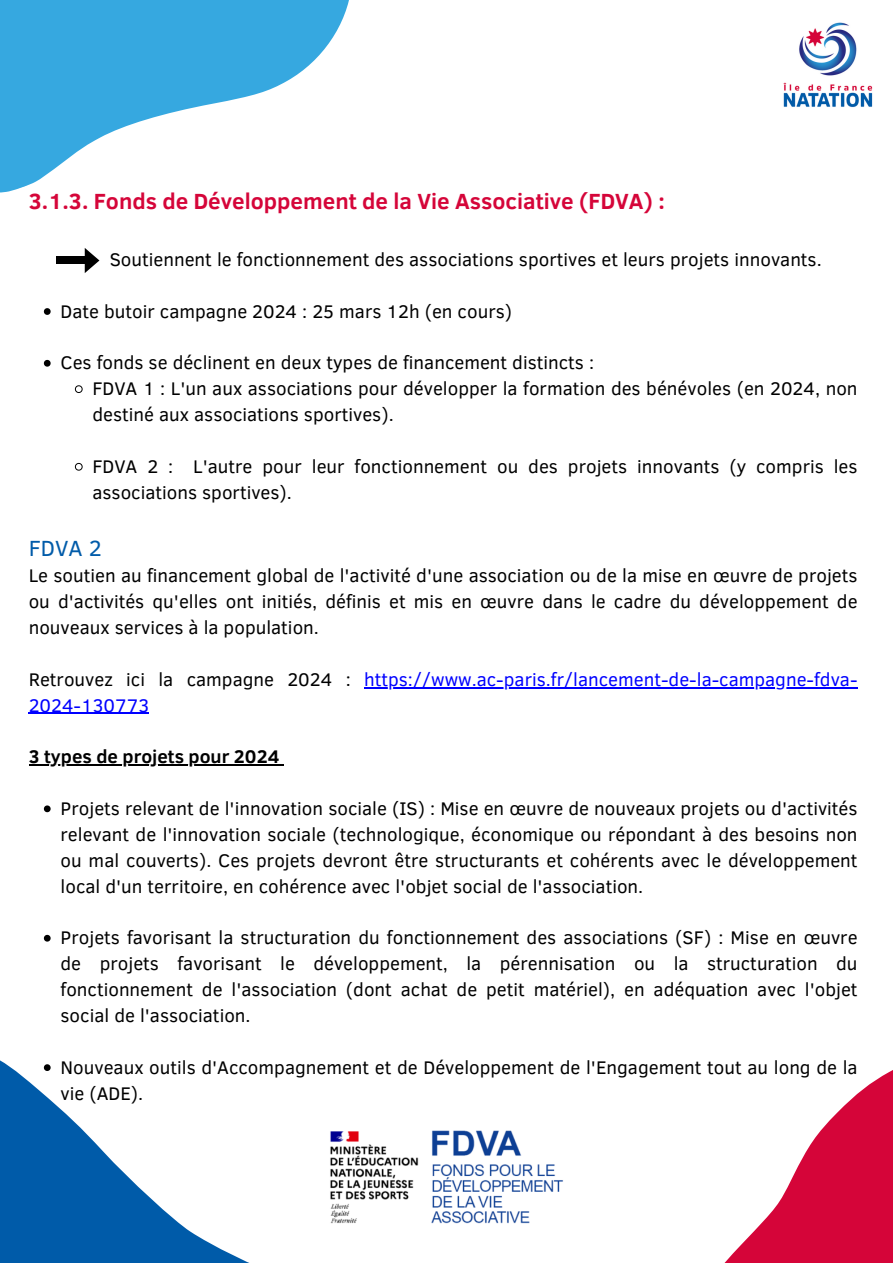
<style>
.page{position:relative;width:893px;height:1263px;background:#fff}
.page>*{position:absolute;margin:0;border:0;box-sizing:border-box;transform-origin:0 0}
.t1{font:700 22.5px "Clear Sans";color:#d50539}
.t2{font:22.5px "Clear Sans";color:#005ba9}
.t3{font:18.75px/25.9px "Clear Sans";color:#000}
.t4{font:18.75px/25.9px "Clear Sans";color:#00f}
.t5{font:700 18.75px "Clear Sans";color:#000}
.s1{color:#000}
</style>
<div class="page">
<svg style="left:0;top:0;width:349px;height:193px;fill:#36a8e0"></svg>
<svg style="left:724px;top:1070px;width:169px;height:193px;fill:#d50539"></svg>
<svg style="left:0;top:1060px;width:249px;height:203px"></svg>
<img style="left:783px;top:22px;width:90px;height:86px">
<svg style="left:44px;top:308px;width:7px;height:7px"></svg>
<svg style="left:44px;top:360px;width:7px;height:7px"></svg>
<svg style="left:75px;top:385px;width:8px;height:8px"></svg>
<svg style="left:75px;top:463px;width:8px;height:8px"></svg>
<hr style="left:364px;top:687px;width:493px;height:1px;background:#00f">
<hr style="left:29px;top:713px;width:120px;height:1px;background:#00f">
<hr style="left:29px;top:764px;width:250px;height:2px;background:#000">
<svg style="left:44px;top:805px;width:7px;height:7px"></svg>
<svg style="left:44px;top:935px;width:7px;height:6px"></svg>
<svg style="left:44px;top:1064px;width:7px;height:7px"></svg>
<div style="left:57px;top:257px;width:28px;height:7px;background:#000"></div>
<svg style="left:85px;top:248px;width:14px;height:25px"></svg>
<img style="left:330px;top:1130px;width:233px;height:94px">
<p class="t1" style="left:29px;top:184px;width:637px">3.1.3. Fonds de Développement de la Vie Associative (FDVA) :</p>
<p class="t3" style="left:110px;top:245px;width:713px">Soutiennent le fonctionnement des associations sportives et leurs projets innovants.</p>
<p class="t3" style="left:61px;top:297px;width:453px">Date butoir campagne 2024 : 25 mars 12h (en cours)</p>
<p class="t3" style="left:92px;top:349px;width:766px;text-indent:-32px">Ces fonds se déclinent en deux types de financement distincts :<br>FDVA 1 : L'un aux associations pour développer la formation des bénévoles (en 2024, non destiné aux associations sportives).</p>
<p class="t3" style="left:92px;top:452px;width:766px">FDVA 2 : L'autre pour leur fonctionnement ou des projets innovants (y compris les associations sportives).</p>
<p class="t2" style="left:29px;top:531px;width:75px">FDVA 2</p>
<p class="t3" style="left:29px;top:562px;width:830px;text-align:justify">Le soutien au financement global de l'activité d'une association ou de la mise en œuvre de projets ou d'activités qu'elles ont initiés, définis et mis en œuvre dans le cadre du développement de nouveaux services à la population.</p>
<p class="t4" style="left:29px;top:665px;width:830px"><span class="s1">Retrouvez ici la campagne 2024 :</span> https://www.ac-paris.fr/lancement-de-la-campagne-fdva-<br>2024-130773</p>
<p class="t5" style="left:29px;top:743px;width:252px">3 types de projets pour 2024</p>
<p class="t3" style="left:61px;top:794px;width:798px;text-align:justify">Projets relevant de l'innovation sociale (IS) : Mise en œuvre de nouveaux projets ou d'activités relevant de l'innovation sociale (technologique, économique ou répondant à des besoins non ou mal couverts). Ces projets devront être structurants et cohérents avec le développement local d'un territoire, en cohérence avec l'objet social de l'association.</p>
<p class="t3" style="left:61px;top:924px;width:798px;text-align:justify">Projets favorisant la structuration du fonctionnement des associations (SF) : Mise en œuvre de projets favorisant le développement, la pérennisation ou la structuration du fonctionnement de l'association (dont achat de petit matériel), en adéquation avec l'objet social de l'association.</p>
<p class="t3" style="left:61px;top:1053px;width:798px">Nouveaux outils d'Accompagnement et de Développement de l'Engagement tout au long de la vie (ADE).</p>
</div>
